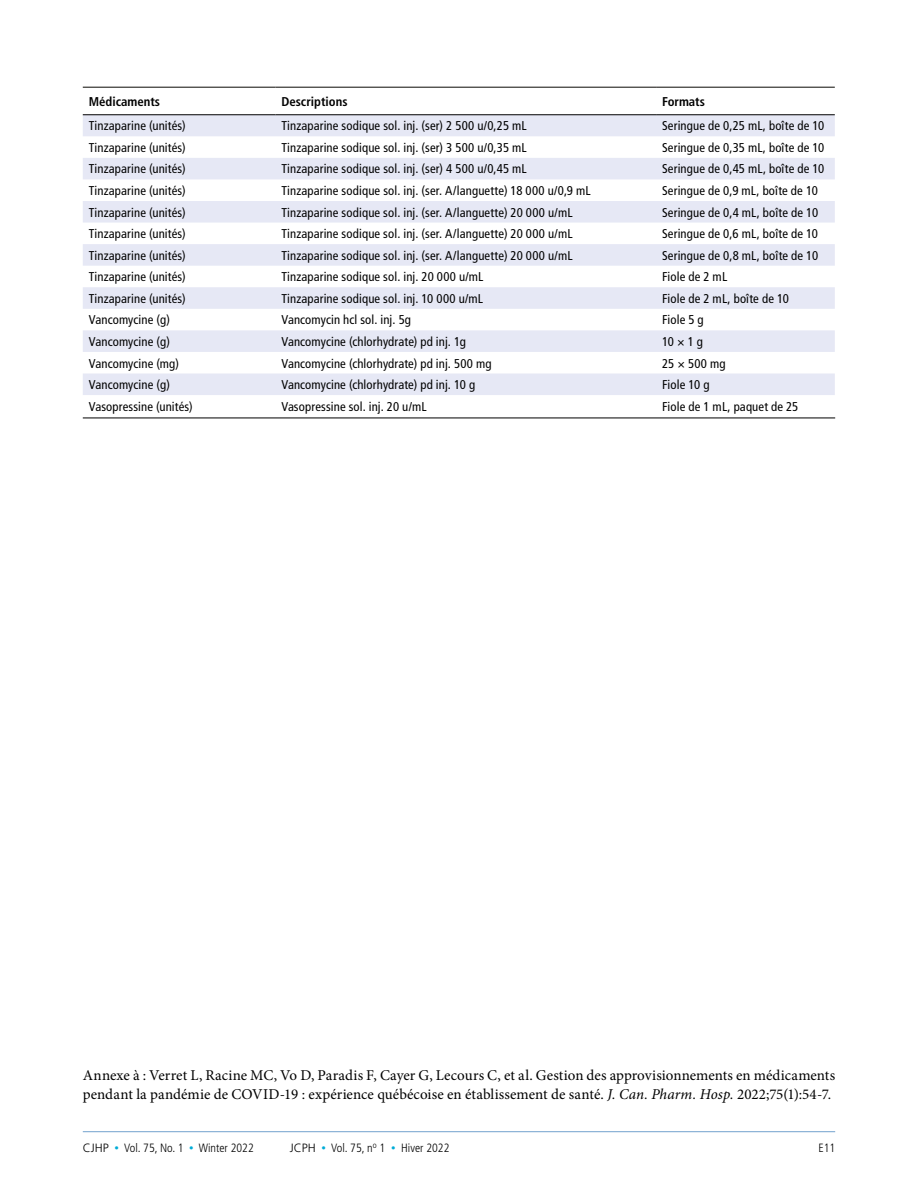
<style>
.page{position:relative;width:918px;height:1188px;background:#fff}
.page>*{position:absolute;margin:0;border:0;box-sizing:border-box;transform-origin:0 0}
.t1{font:15px/18.8px "Minion Pro";letter-spacing:.005em;color:#000}
.CJHP_TableText{font:condensed 12.75px "Frutiger LT Std";letter-spacing:.01em;color:#000}
.CJHP_TableColumnHea{font:700 condensed 12.75px "Frutiger LT Std";color:#000}
.t2{font:300 condensed 12px "Frutiger LT Std";color:#000}
.s1{font-style:italic}
.s2{font-stretch:normal}
.s3{font-size:9px;color:#00acd7}
</style>
<div class="page">
<hr style="left:83px;top:1131px;width:752px;height:1px;background:#0057a5">
<svg style="left:83px;top:115px;width:752px;height:280px;fill:#e6e8f5"></svg>
<hr style="left:83px;top:114px;width:192px;height:1px;background:#000">
<hr style="left:275px;top:114px;width:381px;height:1px;background:#000">
<hr style="left:656px;top:114px;width:179px;height:1px;background:#000">
<hr style="left:83px;top:87px;width:192px;height:1px;background:#0a0905">
<hr style="left:275px;top:87px;width:381px;height:1px;background:#0a0905">
<hr style="left:656px;top:87px;width:179px;height:1px;background:#0a0905">
<hr style="left:83px;top:418px;width:752px;height:1px;background:#000">
<p class="CJHP_TableColumnHea" style="left:89px;top:94px;width:73px">Médicaments</p>
<p class="CJHP_TableColumnHea" style="left:281px;top:94px;width:68px">Descriptions</p>
<p class="CJHP_TableColumnHea" style="left:662px;top:94px;width:44px">Formats</p>
<p class="CJHP_TableText" style="left:89px;top:118px;width:98px">Tinzaparine (unités)</p>
<p class="CJHP_TableText" style="left:281px;top:118px;width:247px">Tinzaparine sodique sol. inj. (ser) 2 500 u/0,25 mL</p>
<p class="CJHP_TableText" style="left:662px;top:118px;width:164px">Seringue de 0,25 mL, boîte de 10</p>
<p class="CJHP_TableText" style="left:89px;top:140px;width:98px">Tinzaparine (unités)</p>
<p class="CJHP_TableText" style="left:281px;top:140px;width:247px">Tinzaparine sodique sol. inj. (ser) 3 500 u/0,35 mL</p>
<p class="CJHP_TableText" style="left:662px;top:140px;width:164px">Seringue de 0,35 mL, boîte de 10</p>
<p class="CJHP_TableText" style="left:89px;top:162px;width:98px">Tinzaparine (unités)</p>
<p class="CJHP_TableText" style="left:281px;top:162px;width:247px">Tinzaparine sodique sol. inj. (ser) 4 500 u/0,45 mL</p>
<p class="CJHP_TableText" style="left:662px;top:162px;width:164px">Seringue de 0,45 mL, boîte de 10</p>
<p class="CJHP_TableText" style="left:89px;top:183px;width:98px">Tinzaparine (unités)</p>
<p class="CJHP_TableText" style="left:281px;top:183px;width:311px">Tinzaparine sodique sol. inj. (ser. A/languette) 18 000 u/0,9 mL</p>
<p class="CJHP_TableText" style="left:662px;top:183px;width:157px">Seringue de 0,9 mL, boîte de 10</p>
<p class="CJHP_TableText" style="left:89px;top:205px;width:98px">Tinzaparine (unités)</p>
<p class="CJHP_TableText" style="left:281px;top:205px;width:293px">Tinzaparine sodique sol. inj. (ser. A/languette) 20 000 u/mL</p>
<p class="CJHP_TableText" style="left:662px;top:205px;width:158px">Seringue de 0,4 mL, boîte de 10</p>
<p class="CJHP_TableText" style="left:89px;top:226px;width:98px">Tinzaparine (unités)</p>
<p class="CJHP_TableText" style="left:281px;top:226px;width:293px">Tinzaparine sodique sol. inj. (ser. A/languette) 20 000 u/mL</p>
<p class="CJHP_TableText" style="left:662px;top:226px;width:157px">Seringue de 0,6 mL, boîte de 10</p>
<p class="CJHP_TableText" style="left:89px;top:248px;width:98px">Tinzaparine (unités)</p>
<p class="CJHP_TableText" style="left:281px;top:248px;width:293px">Tinzaparine sodique sol. inj. (ser. A/languette) 20 000 u/mL</p>
<p class="CJHP_TableText" style="left:662px;top:248px;width:158px">Seringue de 0,8 mL, boîte de 10</p>
<p class="CJHP_TableText" style="left:89px;top:269px;width:98px">Tinzaparine (unités)</p>
<p class="CJHP_TableText" style="left:281px;top:269px;width:204px">Tinzaparine sodique sol. inj. 20 000 u/mL</p>
<p class="CJHP_TableText" style="left:662px;top:269px;width:67px">Fiole de 2 mL</p>
<p class="CJHP_TableText" style="left:89px;top:291px;width:98px">Tinzaparine (unités)</p>
<p class="CJHP_TableText" style="left:281px;top:291px;width:203px">Tinzaparine sodique sol. inj. 10 000 u/mL</p>
<p class="CJHP_TableText" style="left:662px;top:291px;width:128px">Fiole de 2 mL, boîte de 10</p>
<p class="CJHP_TableText" style="left:89px;top:313px;width:83px">Vancomycine (g)</p>
<p class="CJHP_TableText" style="left:281px;top:313px;width:131px">Vancomycin hcl sol. inj. 5g</p>
<p class="CJHP_TableText" style="left:662px;top:313px;width:43px">Fiole 5 g</p>
<p class="CJHP_TableText" style="left:89px;top:334px;width:83px">Vancomycine (g)</p>
<p class="CJHP_TableText" style="left:281px;top:334px;width:186px">Vancomycine (chlorhydrate) pd inj. 1g</p>
<p class="CJHP_TableText" style="left:662px;top:334px;width:42px">10 × 1 g</p>
<p class="CJHP_TableText" style="left:89px;top:356px;width:92px">Vancomycine (mg)</p>
<p class="CJHP_TableText" style="left:281px;top:356px;width:212px">Vancomycine (chlorhydrate) pd inj. 500 mg</p>
<p class="CJHP_TableText" style="left:662px;top:356px;width:65px">25 × 500 mg</p>
<p class="CJHP_TableText" style="left:89px;top:377px;width:83px">Vancomycine (g)</p>
<p class="CJHP_TableText" style="left:281px;top:377px;width:195px">Vancomycine (chlorhydrate) pd inj. 10 g</p>
<p class="CJHP_TableText" style="left:662px;top:377px;width:49px">Fiole 10 g</p>
<p class="CJHP_TableText" style="left:89px;top:399px;width:105px">Vasopressine (unités)</p>
<p class="CJHP_TableText" style="left:281px;top:399px;width:147px">Vasopressine sol. inj. 20 u/mL</p>
<p class="CJHP_TableText" style="left:662px;top:399px;width:138px">Fiole de 1 mL, paquet de 25</p>
<p class="t1" style="left:83px;top:1066px;width:754px">Annexe à : Verret L, Racine MC, Vo D, Paradis F, Cayer G, Lecours C, et al. Gestion des approvisionnements en médicaments pendant la pandémie de COVID-19 : expérience québécoise en établissement de santé. <span class="s1">J. Can. Pharm. Hosp.</span> 2022;75(1):54-7.</p>
<p class="t2" style="left:83px;top:1141px;width:173px"><span class="s2">CJHP</span> <span class="s3">•</span> Vol. 75, No. 1 <span class="s3">•</span> Winter 2022</p>
<p class="t2" style="left:290px;top:1141px;width:161px"><span class="s2">JCPH</span> <span class="s3">•</span> Vol. 75, n<sup>o</sup> 1 <span class="s3">•</span> Hiver 2022</p>
<p class="t2" style="left:818px;top:1141px;width:18px">E11</p>
</div>
